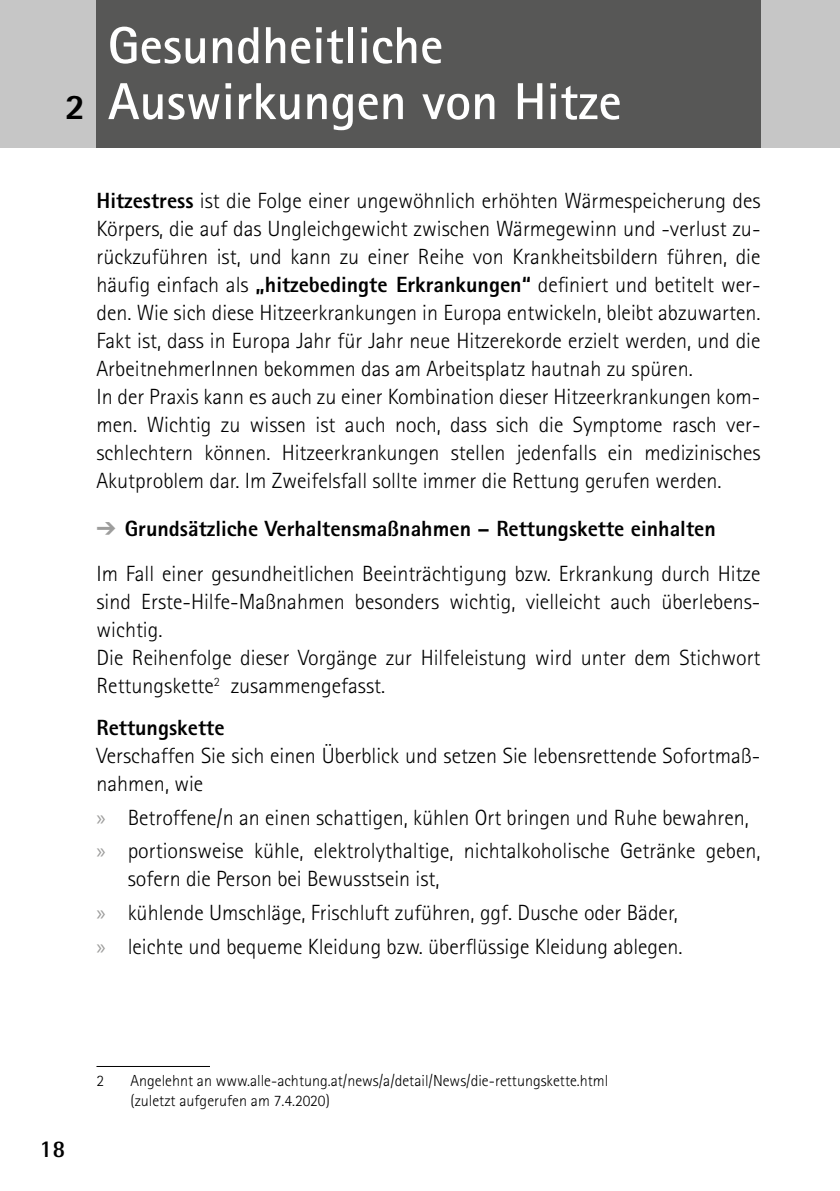
<style>
.page{position:relative;width:840px;height:1191px;background:#fff}
.page>*{position:absolute;margin:0;border:0;box-sizing:border-box;transform-origin:0 0}
.t1{font:700 52px/56px "Rotis Sans Serif Std";color:#fff}
.t2{font:800 36px "Rotis Sans Serif Std";color:#000}
.t3{font:700 24px "Rotis Semi Sans Std";color:#000}
.t4{font:300 22px/28px "Rotis Sans Serif Std";color:#000}
.t5{font:800 22px "Rotis Sans Serif Std";color:#000}
.t6{font:300 16px/20px "Rotis Sans Serif Std";color:#000}
.s1{font-weight:800}
.s2{color:#9d9d9c}
.s3{font-family:"Myriad Pro";font-weight:400;color:#9d9d9c}
</style>
<div class="page">
<div style="left:0;top:0;width:839px;height:147px;background:#c6c6c6"></div>
<div style="left:96px;top:0;width:664px;height:147px;background:#575756"></div>
<hr style="left:96px;top:1066px;width:114px;height:1px;background:#000">
<h2 class="t2" style="left:65px;top:84px;width:22px">2</h2>
<h1 class="t1" style="left:108px;top:16px;width:515px">Gesundheitliche<br>Auswirkungen von Hitze</h1>
<p class="t4" style="left:96px;top:187px;width:665px"><span class="s1">Hitzestress</span> ist die Folge einer ungewöhnlich erhöhten Wärmespeicherung des Körpers, die auf das Ungleichgewicht zwischen Wärmegewinn und -verlust zu&shy;rückzuführen ist, und kann zu einer Reihe von Krankheitsbildern führen, die häufig einfach als <span class="s1">„hitzebedingte Erkrankungen“</span> definiert und betitelt wer&shy;den. Wie sich diese Hitzeerkrankungen in Europa entwickeln, bleibt abzuwarten.<br>Fakt ist, dass in Europa Jahr für Jahr neue Hitzerekorde erzielt werden, und die ArbeitnehmerInnen bekommen das am Arbeitsplatz hautnah zu spüren.<br>In der Praxis kann es auch zu einer Kombination dieser Hitzeerkrankungen kom&shy;men. Wichtig zu wissen ist auch noch, dass sich die Symptome rasch ver&shy;schlechtern können. Hitzeerkrankungen stellen jedenfalls ein medizinisches Akutproblem dar. Im Zweifelsfall sollte immer die Rettung gerufen werden.</p>
<p class="t4" style="left:96px;top:506px;width:665px;line-height:45px"><span class="s2">➔</span> <span class="s1">Grundsätzliche Verhaltensmaßnahmen – Rettungskette einhalten<br></span>Im Fall einer gesundheitlichen Beeinträchtigung bzw. Erkrankung durch Hitze</p>
<p class="t4" style="left:96px;top:587px;width:665px">sind Erste-Hilfe-Maßnahmen besonders wichtig, vielleicht auch überlebens&shy;wichtig.<br>Die Reihenfolge dieser Vorgänge zur Hilfeleistung wird unter dem Stichwort Rettungskette<sup>2</sup> zusammengefasst.</p>
<p class="t5" style="left:96px;top:713px;width:129px">Rettungskette</p>
<p class="t4" style="left:96px;top:741px;width:665px">Verschaffen Sie sich einen Überblick und setzen Sie lebensrettende Sofortmaß&shy;nahmen, wie</p>
<p class="t4" style="left:96px;top:800px;width:665px;line-height:33.6px"><span class="s3">x</span> Betroffene/n an einen schattigen, kühlen Ort bringen und Ruhe bewahren, <span class="s3">x</span> portionsweise kühle, elektrolythaltige, nichtalkoholische Getränke geben,</p>
<p class="t4" style="left:96px;top:862px;width:587px;line-height:33.6px;text-indent:31px">sofern die Person bei Bewusstsein ist,<br><span class="s3">x</span> kühlende Umschläge, Frischluft zuführen, ggf. Dusche oder Bäder, <span class="s3">x</span> leichte und bequeme Kleidung bzw. überflüssige Kleidung ablegen.</p>
<p class="t3" style="left:40px;top:1133px;width:27px">18</p>
<p class="t6" style="left:96px;top:1071px;width:9px">2</p>
<p class="t6" style="left:130px;top:1071px;width:479px">Angelehnt an www.alle-achtung.at/news/a/detail/News/die-rettungskette.html (zuletzt aufgerufen am 7.4.2020)</p>
</div>
